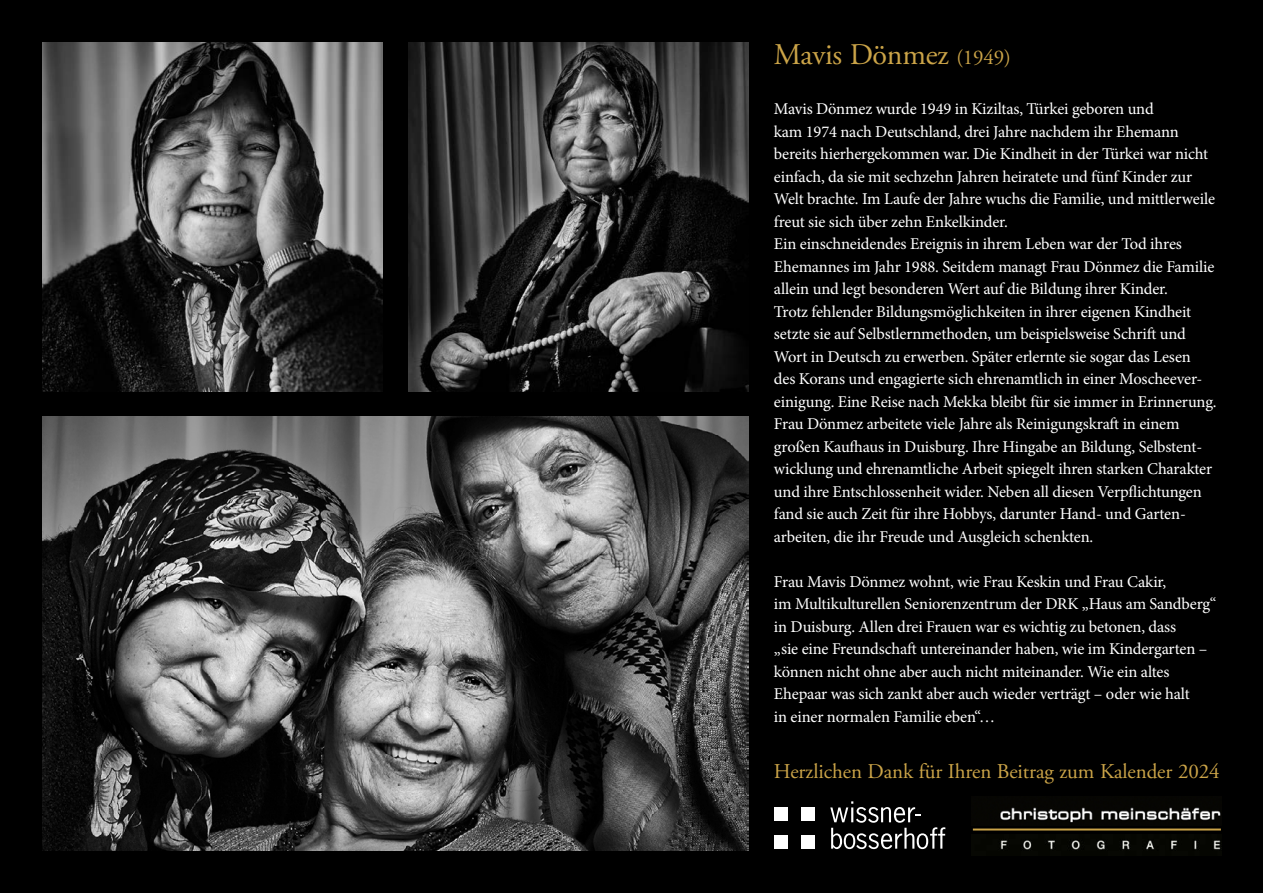
<style>
.page{position:relative;width:1263px;height:893px;background:#000}
.page>*{position:absolute;margin:0;border:0;box-sizing:border-box;transform-origin:0 0}
.t1{font:30px "Adobe Garamond Pro";letter-spacing:-.01em;color:#cba448}
.t2{font:21px "Adobe Garamond Pro";letter-spacing:-.005em;color:#cba448}
.t3{font:16.5px/22.5px "Minion Pro";letter-spacing:-.01em;color:#fff}
.s1{font-size:21px}
</style>
<div class="page">
<div style="left:774px;top:835px;width:13px;height:14px;background:#fff"></div>
<div style="left:801px;top:835px;width:14px;height:14px;background:#fff"></div>
<div style="left:774px;top:807px;width:13px;height:14px;background:#fff"></div>
<div style="left:801px;top:807px;width:14px;height:14px;background:#fff"></div>
<svg style="left:830px;top:801px;width:115px;height:48px"></svg>
<img style="left:1000px;top:807px;width:221px;height:16px">
<img style="left:1000px;top:839px;width:221px;height:12px">
<hr style="left:973px;top:828px;width:248px;height:2px;background:#cba448">
<img style="left:43px;top:417px;width:705px;height:433px">
<img style="left:408px;top:43px;width:340px;height:348px">
<img style="left:43px;top:43px;width:340px;height:348px">
<h1 class="t1" style="left:774px;top:37px;width:238px">Mavis Dönmez <span class="s1">(1949)</span></h1>
<p class="t3" style="left:774px;top:98px;width:444px">Mavis Dönmez wurde 1949 in Kiziltas, Türkei geboren und<br>kam 1974 nach Deutschland, drei Jahre nachdem ihr Ehemann bereits hierhergekommen war. Die Kindheit in der Türkei war nicht einfach, da sie mit sechzehn Jahren heiratete und fünf Kinder zur Welt brachte. Im Laufe der Jahre wuchs die Familie, und mittlerweile freut sie sich über zehn Enkelkinder.<br>Ein einschneidendes Ereignis in ihrem Leben war der Tod ihres Ehemannes im Jahr 1988. Seitdem managt Frau Dönmez die Familie allein und legt besonderen Wert auf die Bildung ihrer Kinder.<br>Trotz fehlender Bildungsmöglichkeiten in ihrer eigenen Kindheit setzte sie auf Selbstlernmethoden, um beispielsweise Schrift und Wort in Deutsch zu erwerben. Später erlernte sie sogar das Lesen<br>des Korans und engagierte sich ehrenamtlich in einer Moscheever&shy;einigung. Eine Reise nach Mekka bleibt für sie immer in Erinnerung.<br>Frau Dönmez arbeitete viele Jahre als Reinigungskraft in einem großen Kaufhaus in Duisburg. Ihre Hingabe an Bildung, Selbstent&shy;wicklung und ehrenamtliche Arbeit spiegelt ihren starken Charakter und ihre Entschlossenheit wider. Neben all diesen Verpflichtungen fand sie auch Zeit für ihre Hobbys, darunter Hand- und Garten&shy;arbeiten, die ihr Freude und Ausgleich schenkten.</p>
<p class="t3" style="left:774px;top:570px;width:444px">Frau Mavis Dönmez wohnt, wie Frau Keskin und Frau Cakir,<br>im Multikulturellen Seniorenzentrum der DRK „Haus am Sandberg“ in Duisburg. Allen drei Frauen war es wichtig zu betonen, dass<br>„sie eine Freundschaft untereinander haben, wie im Kindergarten – können nicht ohne aber auch nicht miteinander. Wie ein altes Ehepaar was sich zankt aber auch wieder verträgt – oder wie halt<br>in einer normalen Familie eben“…</p>
<p class="t2" style="left:774px;top:759px;width:447px">Herzlichen Dank für Ihren Beitrag zum Kalender 2024</p>
</div>
